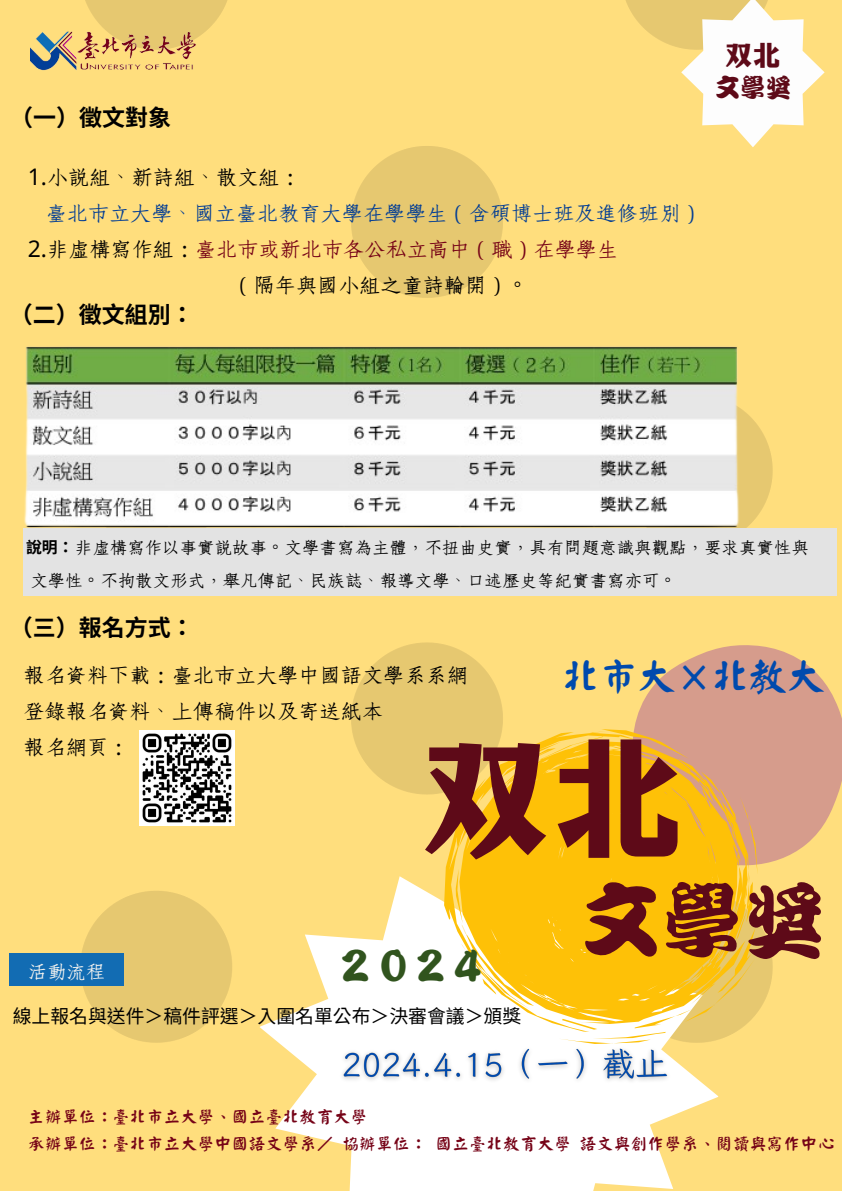
<style>
.page{position:relative;width:842px;height:1191px;background:#fff}
.page>*{position:absolute;margin:0;border:0;box-sizing:border-box;transform-origin:0 0}
.t1{font:131.3px "Hellofont ID Jian Song";color:#5e0a18}
.t2{font:81.4px "Han Wang Kan Tan";color:#5e0a18}
.t3{font:40.1px "Han Wang Kan Tan";color:#31541e}
.t4{font:39.9px "Han Wang Yan Kai";letter-spacing:-.06em;color:#004aad}
.t5{font:27.7px "Hellofont ID Jian Song";color:#5e0a18}
.t6{font:25.3px "Han Wang Kan Tan";color:#5e0a18}
.t7{font:23px/36px "cw Te X Fang Song";color:#000}
.t8{font:23px "cw Te X Fang Song";color:#043e94}
.t9{font:23px "cw Te X Fang Song";color:#760317}
.t10{font:700 23px "Noto Sans TC";color:#000}
.t11{font:21px "cw Te X Fang Song";color:#f6f4f0}
.t12{font:19px/32.2px "cw Te X Fang Song";color:#000}
.t13{font:18.8px "Noto Sans TC";color:#000}
.t14{font:17px "Han Wang Yan Kai";color:#760317}
.t15{font:700 15.9px "Noto Sans TC";color:#000}
.s1{font-family:"Noto Sans"}
.s2{font-family:"Noto Sans";color:#000}
.s3{color:#000}
</style>
<div class="page">
<img style="left:0;top:0;width:842px;height:1190px">
<img style="left:30px;top:30px;width:168px;height:42px">
<img style="left:0;top:343px;width:765px;height:192px">
<img style="left:139px;top:730px;width:96px;height:95px">
<div style="left:9px;top:953px;width:115px;height:32px;background:#126cb3"></div>
<div style="left:24px;top:527px;width:813px;height:68px;background:#e3e3e3"></div>
<svg style="left:631px;top:645px;width:211px;height:225px;background:#dfaa88"></svg>
<svg style="left:681px;top:0;width:144px;height:147px"></svg>
<svg style="left:259px;top:867px;width:460px;height:323px"></svg>
<svg style="left:444px;top:729px;width:314px;height:314px;background:#f9c73c"></svg>
<img style="left:336px;top:1040px;width:340px;height:48px">
<h6 class="t10" style="left:10px;top:100px;width:162px">（一）徵文對象</h6>
<h6 class="t7" style="left:28px;top:159px;width:275px"><span class="s1">1.</span>小說組、新詩組、散文組：</h6>
<h6 class="t8" style="left:46px;top:202px;width:657px">臺北市立大學、國立臺北教育大學在學學生（含碩博士班及進修班別）</h6>
<h6 class="t9" style="left:28px;top:238px;width:592px"><span class="s2">2.</span><span class="s3">非虛構寫作組：</span>臺北市或新北市各公私立高中（職）在學學生</h6>
<h6 class="t7" style="left:233px;top:267px;width:298px">（隔年與國小組之童詩輪開）。</h6>
<h6 class="t10" style="left:10px;top:296px;width:185px">（二）徵文組別：</h6>
<h3 class="t5" style="left:725px;top:37px;width:57px">双北</h3>
<h2 class="t6" style="left:715px;top:74px;width:78px">文學獎</h2>
<p class="t15" style="left:26px;top:534px;width:49px">說明：</p>
<h6 class="t12" style="left:30px;top:532px;width:780px;text-indent:44px">非虛構寫作以事實說故事。文學書寫為主體，不扭曲史實，具有問題意識與觀點，要求真實性與文學性。不拘散文形式，舉凡傳記、民族誌、報導文學、口述歷史等紀實書寫亦可。</h6>
<p class="t10" style="left:10px;top:609px;width:185px">（三）報名方式：</p>
<h6 class="t4" style="left:561px;top:657px;width:266px">北市大×北教大</h6>
<p class="t7" style="left:24px;top:657px;width:446px">報名資料下載：臺北市立大學中國語文學系系網登錄報名資料、上傳稿件以及寄送紙本<br>報名網頁：</p>
<h3 class="t1" style="left:421px;top:713px;width:264px">双北</h3>
<p class="t11" style="left:28px;top:962px;width:79px">活動流程</p>
<h6 class="t3" style="left:340px;top:947px;width:143px">2024</h6>
<p class="t13" style="left:13px;top:1000px;width:510px">線上報名與送件＞稿件評選＞入圍名單公布＞決審會議＞頒獎</p>
<h1 class="t2" style="left:580px;top:879px;width:246px">文學獎</h1>
<p class="t14" style="left:28px;top:1107px;width:341px">主辦單位：臺北市立大學、國立臺北教育大學</p>
<p class="t14" style="left:28px;top:1134px;width:808px">承辦單位：臺北市立大學中國語文學系／協辦單位：國立臺北教育大學語文與創作學系、閱讀與寫作中心</p>
</div>
